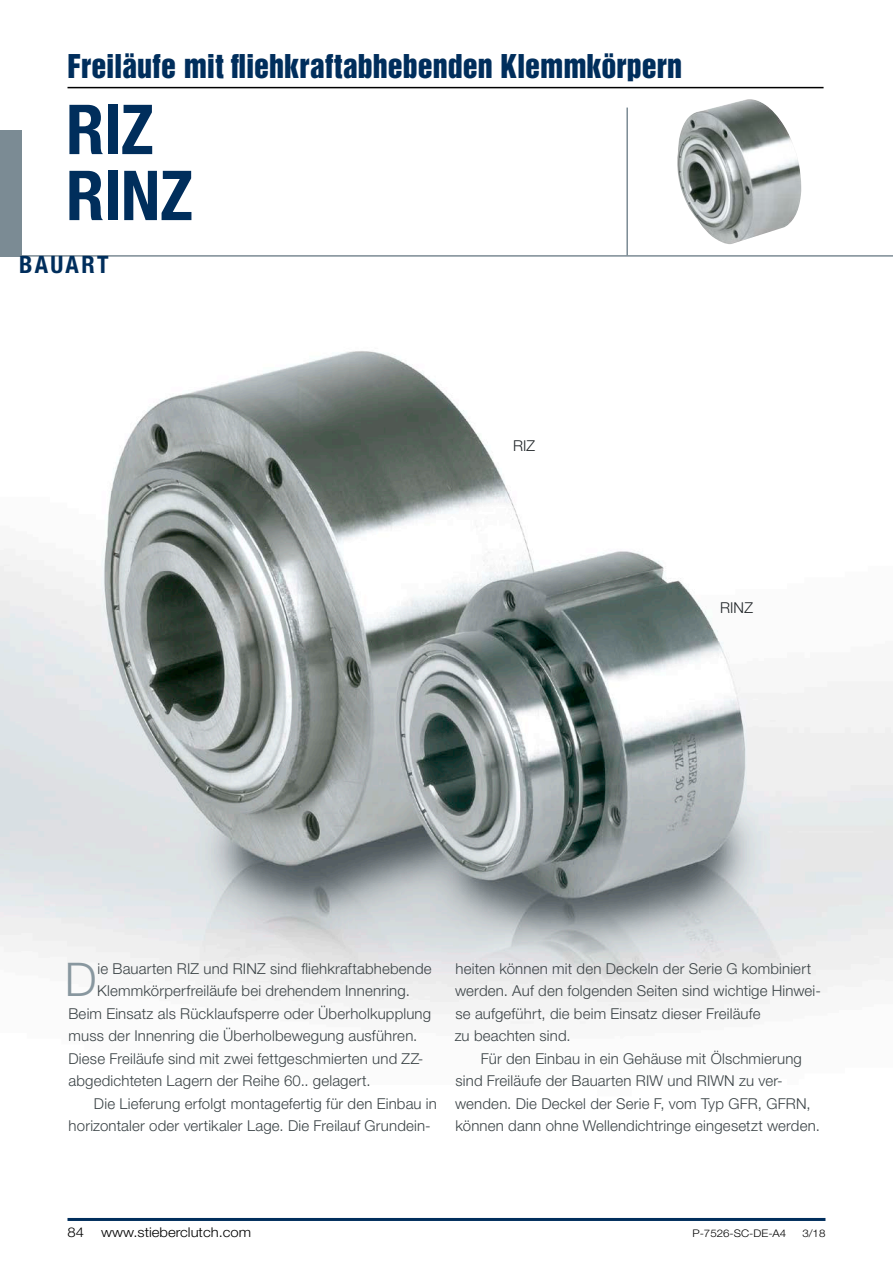
<style>
.page{position:relative;width:893px;height:1263px;background:#fff}
.page>*{position:absolute;margin:0;border:0;box-sizing:border-box;transform-origin:0 0}
.Headline_Big{font:700 condensed 69px "Helvetica Neue LT Std";letter-spacing:-.01em;color:#002e5c}
.Fließtext_Initial{font:300 46.5px "Helvetica Neue LT Std";color:#88979f}
.t1{font:30px "Helvetica Inserat LT Std";color:#002e5c}
.Headline_Blau{font:700 condensed 24px "Helvetica Neue LT Std";letter-spacing:.095em;color:#002e5c}
.Fließtext_Schwarz_Ei{font:300 15px/22.5px "Helvetica Neue LT Std";letter-spacing:.01em;color:#3b4346}
.Fließtext_Initial-2{font:300 15px "Helvetica Neue LT Std";letter-spacing:.01em;color:#3b4346}
.Fließtext_Schwarz{font:300 15px "Helvetica Neue LT Std";letter-spacing:.01em;color:#1f2427}
.t2{font:300 13.5px "Helvetica Neue LT Std";color:#000;scale:1.1 1}
.t3{font:300 10.5px "Helvetica Neue LT Std";color:#000;scale:1.1 1}
</style>
<div class="page">
<hr style="left:68px;top:87px;width:756px;height:1px;background:#000">
<img style="left:0;top:351px;width:893px;height:673px">
<hr style="left:0;top:255px;width:893px;height:2px;background:#7b8b94">
<div style="left:0;top:130px;width:21px;height:126px;background:#7b8b94"></div>
<img style="left:677px;top:99px;width:125px;height:145px">
<hr style="left:68px;top:1218px;width:757px;height:3px;background:#002e5c">
<hr style="left:626px;top:108px;width:2px;height:148px;background:#7b8b94">
<p class="t1" style="left:68px;top:48px;width:616px">Freiläufe mit fliehkraftabhebenden Klemmkörpern</p>
<p class="Headline_Big" style="left:66px;top:88px;width:89px">RIZ</p>
<p class="Headline_Big" style="left:66px;top:154px;width:129px">RINZ</p>
<p class="Headline_Blau" style="left:19px;top:250px;width:91px">BAUART</p>
<p class="Fließtext_Schwarz" style="left:513px;top:437px;width:24px">RIZ</p>
<p class="Fließtext_Schwarz" style="left:720px;top:598px;width:34px">RINZ</p>
<p class="Fließtext_Initial" style="left:65px;top:951px;width:33px">D</p>
<p class="Fließtext_Initial-2" style="left:98px;top:959px;width:336px">ie Bauarten RIZ und RINZ sind fliehkraftabhebende</p>
<p class="Fließtext_Initial-2" style="left:97px;top:982px;width:314px">Klemmkörperfreiläufe bei drehendem Innenring.</p>
<p class="Fließtext_Initial-2" style="left:68px;top:1004px;width:364px">Beim Einsatz als Rücklaufsperre oder Überholkupplung</p>
<p class="Fließtext_Initial-2" style="left:69px;top:1027px;width:350px">muss der Innenring die Überholbewegung ausführen.</p>
<p class="Fließtext_Initial-2" style="left:68px;top:1049px;width:357px">Diese Freiläufe sind mit zwei fettgeschmierten und ZZ-</p>
<p class="Fließtext_Initial-2" style="left:69px;top:1072px;width:304px">abgedichteten Lagern der Reihe 60.. gelagert.</p>
<p class="Fließtext_Schwarz_Ei" style="left:69px;top:1092px;width:370px;text-indent:25px">Die Lieferung erfolgt montagefertig für den Einbau in horizontaler oder vertikaler Lage. Die Freilauf Grundein-</p>
<p class="Fließtext_Schwarz_Ei" style="left:455px;top:957px;width:368px">heiten können mit den Deckeln der Serie G kombiniert werden. Auf den folgenden Seiten sind wichtige Hinwei&shy;se aufgeführt, die beim Einsatz dieser Freiläufe<br>zu beachten sind.</p>
<p class="Fließtext_Schwarz_Ei" style="left:455px;top:1047px;width:366px;text-indent:26px">Für den Einbau in ein Gehäuse mit Ölschmierung sind Freiläufe der Bauarten RIW und RIWN zu ver&shy;wenden. Die Deckel der Serie F, vom Typ GFR, GFRN, können dann ohne Wellendichtringe eingesetzt werden.</p>
<p class="t2" style="left:68px;top:1223px;width:17px">84</p>
<p class="t2" style="left:101px;top:1223px;width:138px">www.stieberclutch.com</p>
<p class="t3" style="left:692px;top:1226px;width:87px">P-7526-SC-DE-A4</p>
<p class="t3" style="left:802px;top:1226px;width:23px">3/18</p>
</div>
